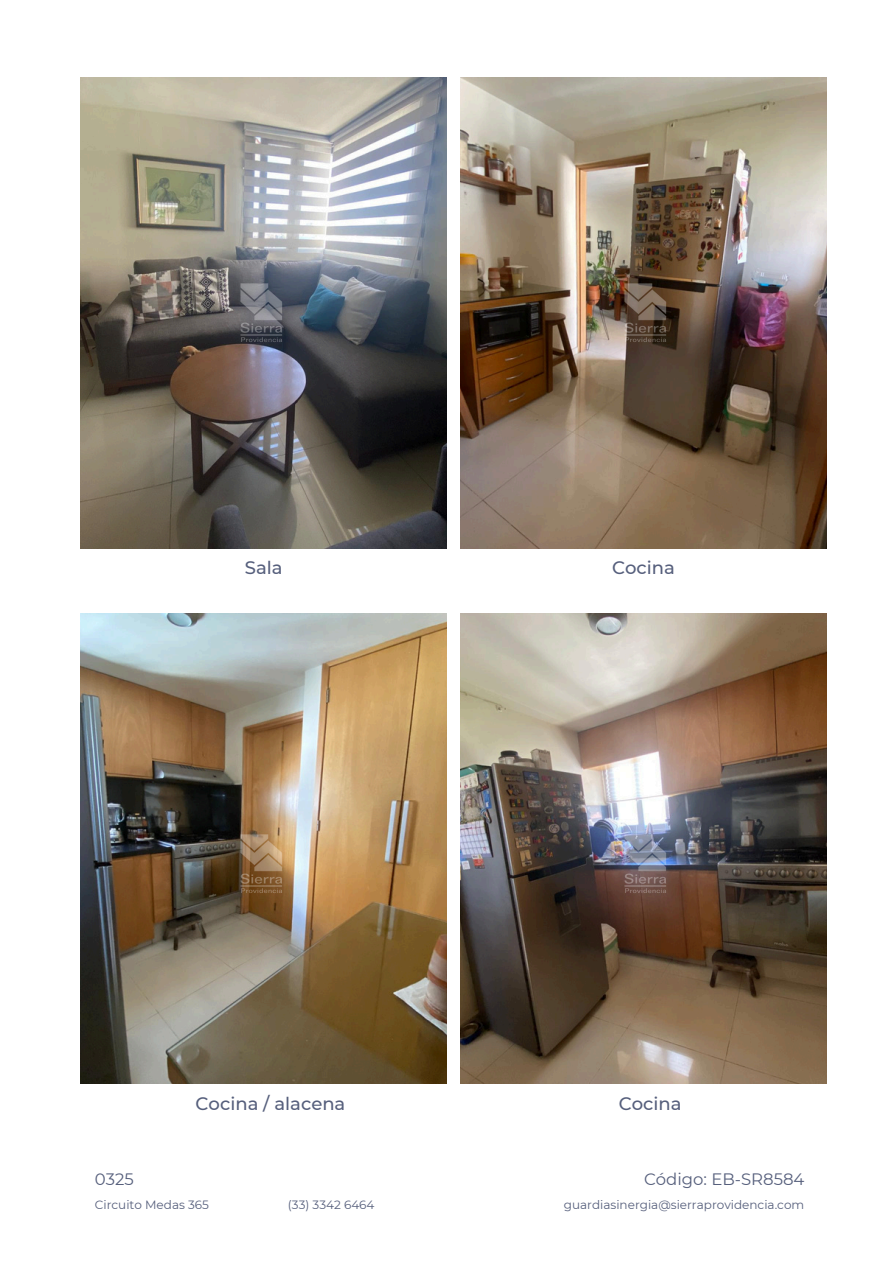
<style>
.page{position:relative;width:894px;height:1264px;background:#fff}
.page>*{position:absolute;margin:0;border:0;box-sizing:border-box;transform-origin:0 0}
.t1{font:500 18px "Montserrat";color:#565f7c}
.t2{font:16.5px "Montserrat";color:#565f7c}
.t3{font:12px "Montserrat";color:#565f7c}
</style>
<div class="page">
<img style="left:81px;top:78px;width:365px;height:470px">
<img style="left:460px;top:78px;width:366px;height:470px">
<img style="left:81px;top:613px;width:365px;height:470px">
<img style="left:460px;top:613px;width:366px;height:470px">
<img style="left:232px;top:827px;width:54px;height:72px">
<img style="left:616px;top:827px;width:54px;height:72px">
<img style="left:232px;top:277px;width:54px;height:72px">
<img style="left:616px;top:277px;width:54px;height:72px">
<p class="t1" style="left:245px;top:556px;width:39px">Sala</p>
<p class="t1" style="left:611px;top:556px;width:64px">Cocina</p>
<h1 class="t1" style="left:195px;top:1092px;width:151px">Cocina / alacena</h1>
<p class="t1" style="left:618px;top:1092px;width:64px">Cocina</p>
<h1 class="t2" style="left:95px;top:1169px;width:40px">0325</h1>
<p class="t2" style="left:643px;top:1169px;width:162px">Código: EB-SR8584</p>
<p class="t3" style="left:95px;top:1197px;width:116px">Circuito Medas 365</p>
<p class="t3" style="left:288px;top:1197px;width:88px">(33) 3342 6464</p>
<h1 class="t3" style="left:563px;top:1197px;width:242px">guardiasinergia@sierraprovidencia.com</h1>
</div>
